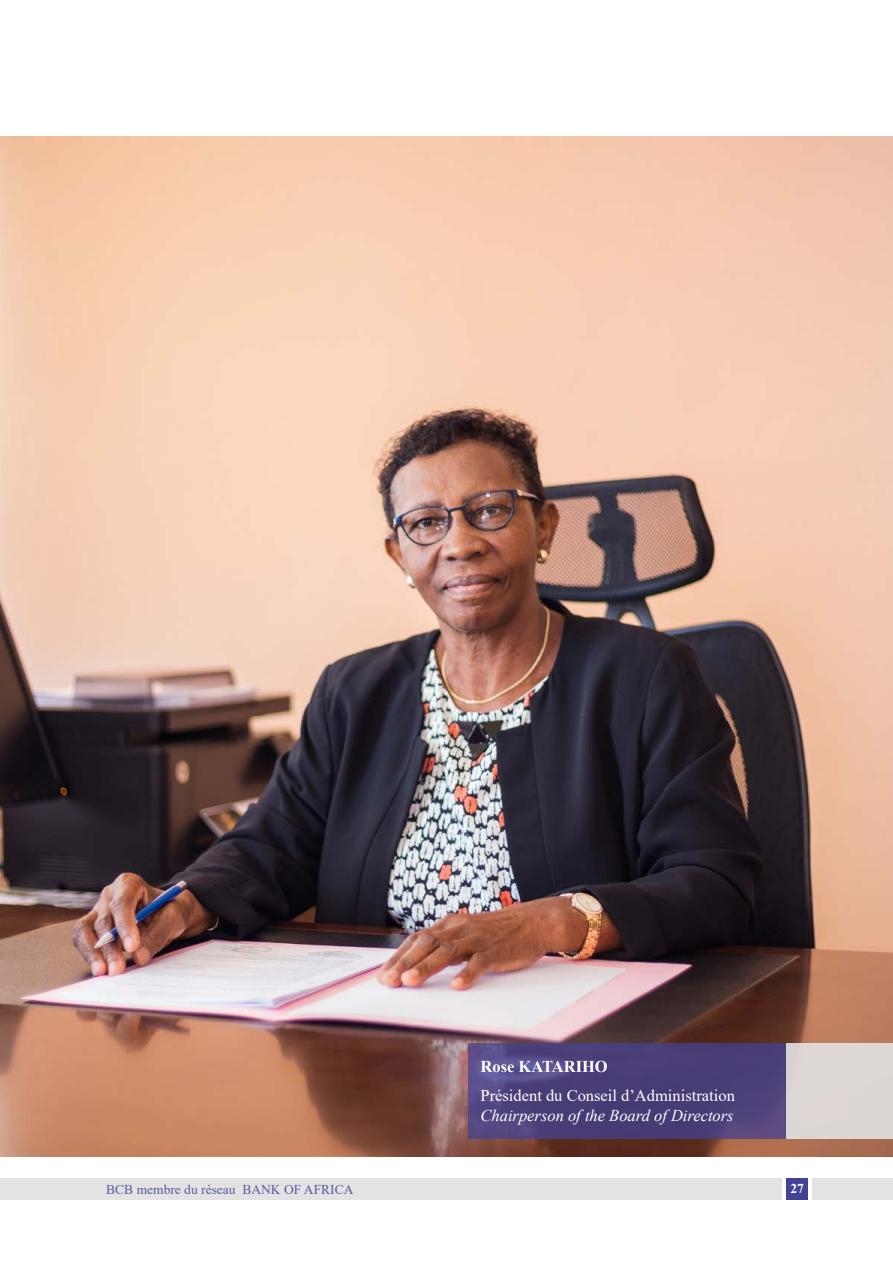
<style>
.page{position:relative;width:893px;height:1263px;background:#fff}
.page>*{position:absolute;margin:0;border:0;box-sizing:border-box;transform-origin:0 0}
.t1{font:16.5px "Times New Roman";color:#fff}
.t2{font:italic 16.5px "Times New Roman";color:#fff}
.t3{font:700 16.5px "Times New Roman";color:#fff}
.t4{font:13.5px "Times New Roman";color:#5b5b9e}
.t5{font:700 13.5px "Times New Roman";color:#fff}
</style>
<div class="page">
<div style="left:0;top:1178px;width:782px;height:21px;background:#e3e3e3"></div>
<div style="left:812px;top:1178px;width:81px;height:21px;background:#e3e3e3"></div>
<div style="left:787px;top:1178px;width:21px;height:21px;background:#444294"></div>
<img style="left:0;top:136px;width:893px;height:1021px">
<svg style="left:468px;top:1043px;width:319px;height:95px;background:#4d417b"></svg>
<div style="left:787px;top:1043px;width:106px;height:95px;background:#ded7d4"></div>
<p class="t3" style="left:480px;top:1055px;width:129px">Rose KATARIHO</p>
<p class="t1" style="left:480px;top:1083px;width:256px">Président du Conseil d’Administration</p>
<p class="t2" style="left:480px;top:1104px;width:255px">Chairperson of the Board of Directors</p>
<p class="t4" style="left:106px;top:1180px;width:249px">BCB membre du réseau BANK OF AFRICA</p>
<p class="t5" style="left:790px;top:1179px;width:15px">27</p>
</div>
